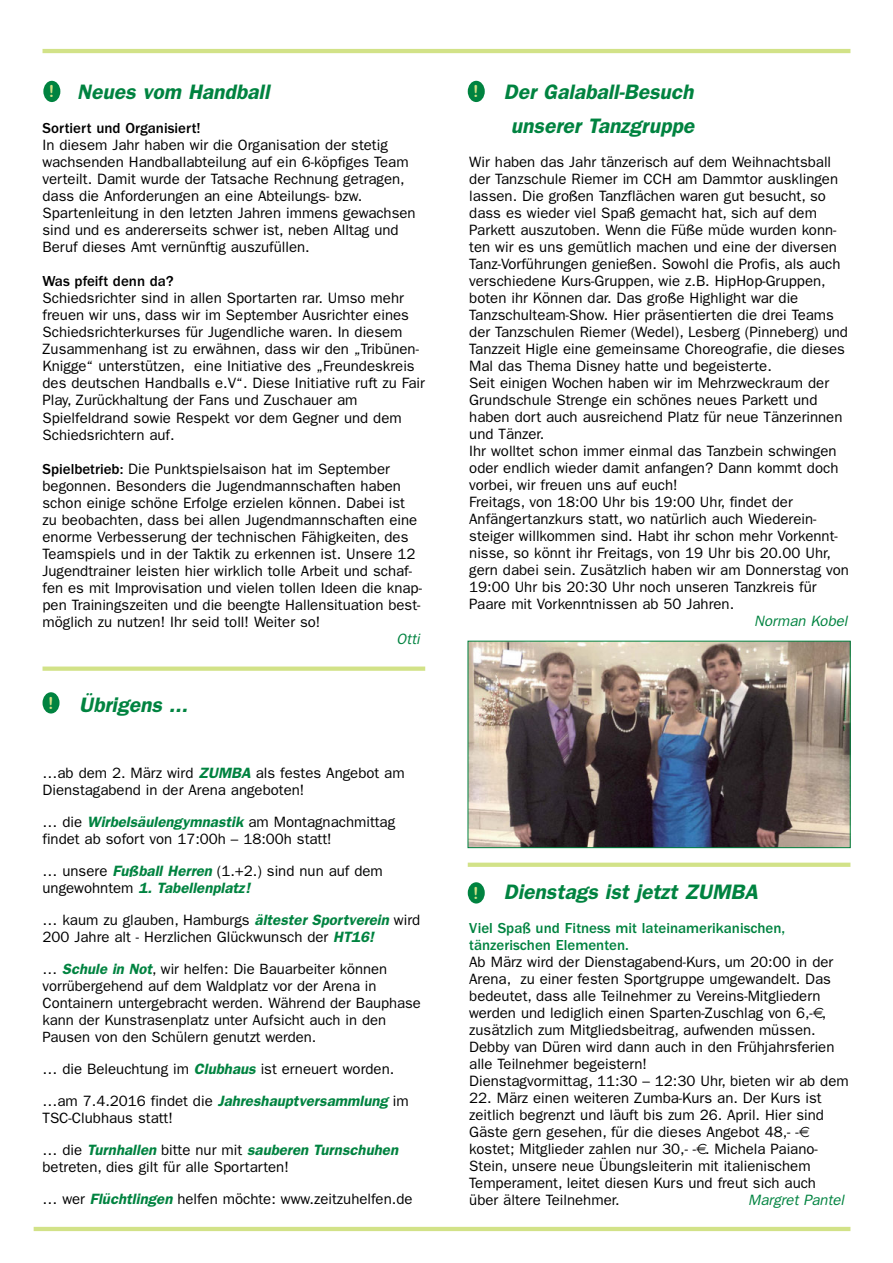
<style>
.page{position:relative;width:893px;height:1263px;background:#fff}
.page>*{position:absolute;margin:0;border:0;box-sizing:border-box;transform-origin:0 0}
.t1{font:italic 600 21px/34px "Franklin Gothic";color:#008340;text-align:center}
.t2{font:16.5px "Arial Rounded MT Bold";color:#d2e288}
.t3{font:15px/17px "Franklin Gothic";color:#000}
.t4{font:500 15px/17px "Franklin Gothic";color:#008340}
.t5{font:500 15px "Franklin Gothic";color:#000}
.t6{font:italic 15px "Franklin Gothic";color:#008340}
.t7{font:14.85px/17px "Franklin Gothic";color:#000}
.s1{font-weight:500}
.s2{font-weight:600;font-style:italic;color:#008340}
</style>
<div class="page">
<hr style="left:43px;top:49px;width:807px;height:4px;background:#d2e288">
<hr style="left:34px;top:1227px;width:816px;height:4px;background:#d2e288">
<div style="left:43px;top:81px;width:17px;height:21px;background:#008340;border-radius:50%"></div>
<div style="left:468px;top:81px;width:17px;height:21px;background:#008340;border-radius:50%"></div>
<img style="left:470px;top:643px;width:378px;height:203px">
<div style="left:468px;top:641px;width:382px;height:207px;border:1px solid #008340"></div>
<div style="left:468px;top:882px;width:17px;height:21px;background:#008340;border-radius:50%"></div>
<svg style="left:468px;top:863px;width:382px;height:4px;background:#d3e28b"></svg>
<div style="left:43px;top:666px;width:382px;height:5px;background:#d2e288"></div>
<div style="left:43px;top:692px;width:17px;height:21px;background:#008340;border-radius:50%"></div>
<p class="t2" style="left:49px;top:82px;width:7px">!</p>
<h1 class="t1" style="left:504px;top:74px;width:192px">Der Galaball-Besuch unserer Tanzgruppe</h1>
<p class="t3" style="left:469px;top:153px;width:381px">Wir haben das Jahr tänzerisch auf dem Weihnachtsball der Tanzschule Riemer im CCH am Dammtor ausklingen lassen. Die großen Tanzflächen waren gut besucht, so dass es wieder viel Spaß gemacht hat, sich auf dem Parkett auszutoben. Wenn die Füße müde wurden konn&shy;ten wir es uns gemütlich machen und eine der diversen Tanz-Vorführungen genießen. Sowohl die Profis, als auch verschiedene Kurs-Gruppen, wie z.B. HipHop-Gruppen, boten ihr Können dar. Das große Highlight war die Tanzschulteam-Show. Hier präsentierten die drei Teams der Tanzschulen Riemer (Wedel), Lesberg (Pinneberg) und Tanzzeit Higle eine gemeinsame Choreografie, die dieses Mal das Thema Disney hatte und begeisterte.<br>Seit einigen Wochen haben wir im Mehrzweckraum der Grundschule Strenge ein schönes neues Parkett und haben dort auch ausreichend Platz für neue Tänzerinnen und Tänzer.<br>Ihr wolltet schon immer einmal das Tanzbein schwingen oder endlich wieder damit anfangen? Dann kommt doch vorbei, wir freuen uns auf euch!<br>Freitags, von 18:00 Uhr bis 19:00 Uhr, findet der Anfängertanzkurs statt, wo natürlich auch Wiederein&shy;steiger willkommen sind. Habt ihr schon mehr Vorkennt&shy;nisse, so könnt ihr Freitags, von 19 Uhr bis 20.00 Uhr, gern dabei sein. Zusätzlich haben wir am Donnerstag von 19:00 Uhr bis 20:30 Uhr noch unseren Tanzkreis für Paare mit Vorkenntnissen ab 50 Jahren.</p>
<p class="t6" style="left:754px;top:612px;width:95px">Norman Kobel</p>
<h1 class="t1" style="left:77px;top:75px;width:194px">Neues vom Handball</h1>
<p class="t5" style="left:43px;top:123px;width:160px">Sortiert und Organisiert!</p>
<p class="t3" style="left:43px;top:137px;width:375px">In diesem Jahr haben wir die Organisation der stetig wachsenden Handballabteilung auf ein 6-köpfiges Team verteilt. Damit wurde der Tatsache Rechnung getragen, dass die Anforderungen an eine Abteilungs- bzw.<br>Spartenleitung in den letzten Jahren immens gewachsen sind und es andererseits schwer ist, neben Alltag und Beruf dieses Amt vernünftig auszufüllen.</p>
<p class="t5" style="left:43px;top:276px;width:133px">Was pfeift denn da?</p>
<p class="t3" style="left:43px;top:290px;width:384px">Schiedsrichter sind in allen Sportarten rar. Umso mehr freuen wir uns, dass wir im September Ausrichter eines Schiedsrichterkurses für Jugendliche waren. In diesem Zusammenhang ist zu erwähnen, dass wir den „Tribünen-Knigge“ unterstützen, eine Initiative des „Freundeskreis des deutschen Handballs e.V“. Diese Initiative ruft zu Fair Play, Zurückhaltung der Fans und Zuschauer am Spielfeldrand sowie Respekt vor dem Gegner und dem Schiedsrichtern auf.</p>
<p class="t3" style="left:43px;top:460px;width:381px"><span class="s1">Spielbetrieb:</span> Die Punktspielsaison hat im September begonnen. Besonders die Jugendmannschaften haben schon einige schöne Erfolge erzielen können. Dabei ist zu beobachten, dass bei allen Jugendmannschaften eine enorme Verbesserung der technischen Fähigkeiten, des Teamspiels und in der Taktik zu erkennen ist. Unsere 12<br>Jugendtrainer leisten hier wirklich tolle Arbeit und schaf&shy;fen es mit Improvisation und vielen tollen Ideen die knap&shy;pen Trainingszeiten und die beengte Hallensituation best&shy;möglich zu nutzen! Ihr seid toll! Weiter so!</p>
<p class="t6" style="left:397px;top:630px;width:25px">Otti</p>
<p class="t2" style="left:473px;top:82px;width:7px">!</p>
<p class="t2" style="left:48px;top:693px;width:7px">!</p>
<h1 class="t1" style="left:79px;top:687px;width:110px">Übrigens ...</h1>
<p class="t3" style="left:43px;top:764px;width:364px">…ab dem 2. März wird <span class="s2">ZUMBA</span> als festes Angebot am<br>Dienstagabend in der Arena angeboten!</p>
<p class="t3" style="left:43px;top:813px;width:354px">… die <span class="s2">Wirbelsäulengymnastik</span> am Montagnachmittag findet ab sofort von 17:00h – 18:00h statt!</p>
<p class="t3" style="left:43px;top:862px;width:342px">… unsere <span class="s2">Fußball Herren</span> (1.+2.) sind nun auf dem ungewohntem <span class="s2">1. Tabellenplatz!</span></p>
<p class="t3" style="left:43px;top:911px;width:379px">… kaum zu glauben, Hamburgs <span class="s2">ältester Sportverein</span> wird<br>200 Jahre alt - Herzlichen Glückwunsch der <span class="s2">HT16!</span></p>
<p class="t7" style="left:43px;top:960px;width:380px">… <span class="s2">Schule in Not</span>, wir helfen: Die Bauarbeiter können vorrübergehend auf dem Waldplatz vor der Arena in Containern untergebracht werden. Während der Bauphase kann der Kunstrasenplatz unter Aufsicht auch in den Pausen von den Schülern genutzt werden.</p>
<p class="t3" style="left:43px;top:1053px;width:368px;line-height:32px">… die Beleuchtung im <span class="s2">Clubhaus</span> ist erneuert worden. …am 7.4.2016 findet die <span class="s2">Jahreshauptversammlung</span> im</p>
<p class="t3" style="left:43px;top:1102px;width:357px;line-height:32px">TSC-Clubhaus statt!<br>… die <span class="s2">Turnhallen</span> bitte nur mit <span class="s2">sauberen Turnschuhen</span></p>
<p class="t3" style="left:43px;top:1151px;width:371px;line-height:32px">betreten, dies gilt für alle Sportarten!<br>… wer <span class="s2">Flüchtlingen</span> helfen möchte: www.zeitzuhelfen.de</p>
<h1 class="t1" style="left:504px;top:874px;width:255px">Dienstags ist jetzt ZUMBA</h1>
<p class="t4" style="left:469px;top:920px;width:318px">Viel Spaß und Fitness mit lateinamerikanischen, tänzerischen Elementen.</p>
<p class="t3" style="left:469px;top:953px;width:381px">Ab März wird der Dienstagabend-Kurs, um 20:00 in der Arena, zu einer festen Sportgruppe umgewandelt. Das bedeutet, dass alle Teilnehmer zu Vereins-Mitgliedern werden und lediglich einen Sparten-Zuschlag von 6,- , zusätzlich zum Mitgliedsbeitrag, aufwenden müssen.<br>Debby van Düren wird dann auch in den Frühjahrsferien alle Teilnehmer begeistern!<br>Dienstagvormittag, 11:30 – 12:30 Uhr, bieten wir ab dem</p>
<p class="t3" style="left:469px;top:1089px;width:356px">22. März einen weiteren Zumba-Kurs an. Der Kurs ist zeitlich begrenzt und läuft bis zum 26. April. Hier sind Gäste gern gesehen, für die dieses Angebot 48,- - kostet; Mitglieder zahlen nur 30,- - . Michela Paiano-Stein, unsere neue Übungsleiterin mit italienischem Temperament, leitet diesen Kurs und freut sich auch über ältere Teilnehmer.</p>
<p class="t2" style="left:473px;top:883px;width:7px">!</p>
<p class="t6" style="left:748px;top:1191px;width:98px">Margret Pantel</p>
</div>
